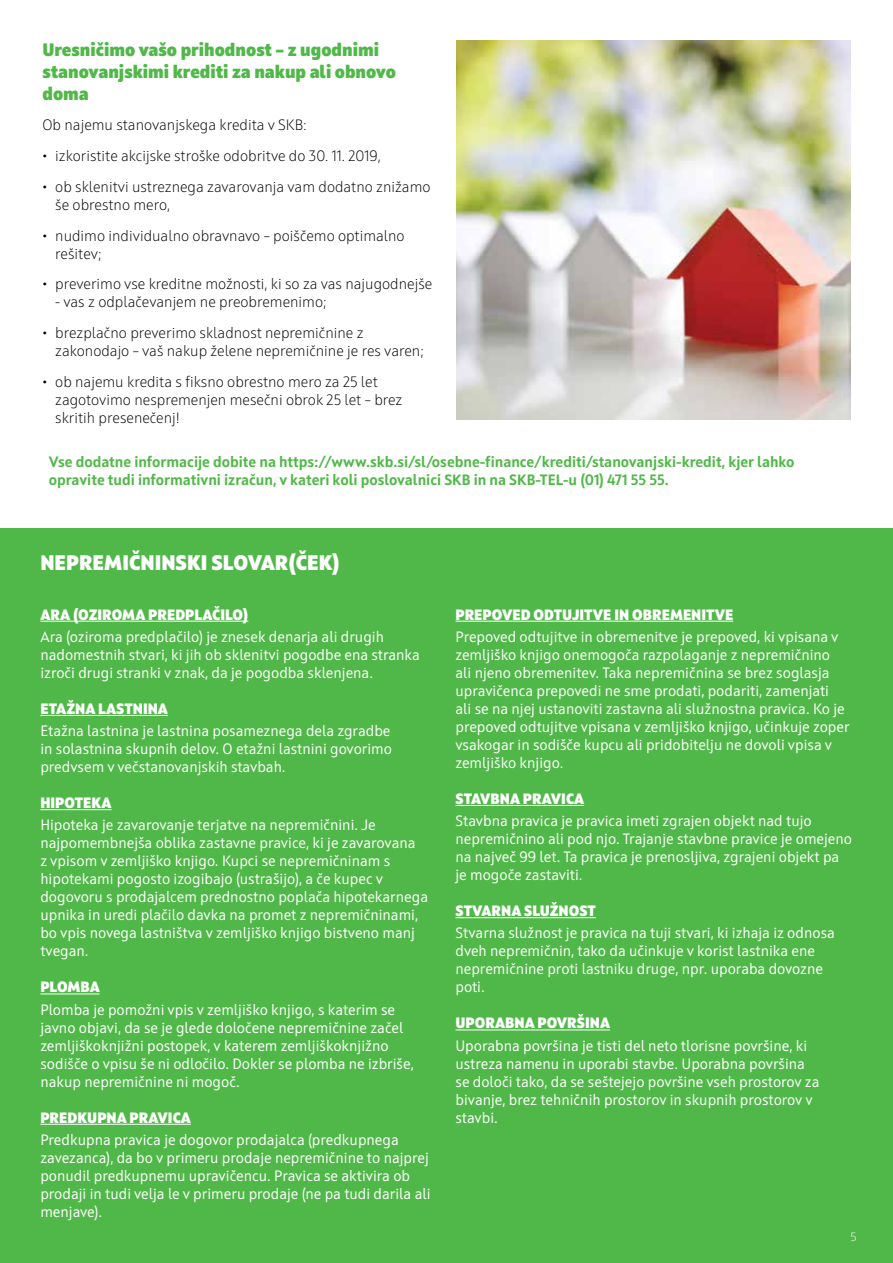
<style>
.page{position:relative;width:893px;height:1263px;background:#fff}
.page>*{position:absolute;margin:0;border:0;box-sizing:border-box;transform-origin:0 0}
.t1{font:800 21px "Squad";color:#fff}
.t2{font:800 18px/21.6px "Squad";color:#50b848}
.t3{font:15px/18px "Squad";color:#fff}
.t4{font:300 15px/18px "Squad";color:#000}
.t5{font:700 15px/18px "Squad";color:#50b848}
.t6{font:800 15px "Squad";color:#fff}
.t7{font:300 12px "Squad";color:#fff}
.s1{font-weight:400}
</style>
<div class="page">
<div style="left:0;top:528px;width:893px;height:735px;background:#50b848"></div>
<hr style="left:40px;top:621px;width:208px;height:1px;background:#fff">
<hr style="left:40px;top:715px;width:128px;height:1px;background:#fff">
<hr style="left:40px;top:809px;width:72px;height:1px;background:#fff">
<hr style="left:40px;top:993px;width:60px;height:1px;background:#fff">
<hr style="left:40px;top:1124px;width:151px;height:1px;background:#fff">
<hr style="left:455px;top:621px;width:278px;height:1px;background:#fff">
<hr style="left:455px;top:805px;width:129px;height:1px;background:#fff">
<hr style="left:455px;top:917px;width:141px;height:1px;background:#fff">
<hr style="left:455px;top:1029px;width:155px;height:1px;background:#fff">
<img style="left:456px;top:40px;width:394px;height:380px">
<p class="t2" style="left:43px;top:39px;width:355px">Uresničimo vašo prihodnost – z ugodnimi stanovanjskimi krediti za nakup ali obnovo doma</p>
<p class="t4" style="left:43px;top:116px;width:266px">Ob najemu stanovanjskega kredita v SKB:</p>
<p class="t4" style="left:43px;top:147px;width:340px"><span class="s1">•</span> izkoristite akcijske stroške odobritve do 30. 11. 2019,</p>
<p class="t4" style="left:55px;top:178px;width:377px;text-indent:-13px"><span class="s1">•</span> ob sklenitvi ustreznega zavarovanja vam dodatno znižamo še obrestno mero,</p>
<p class="t4" style="left:55px;top:226px;width:351px;text-indent:-13px"><span class="s1">•</span> nudimo individualno obravnavo – poiščemo optimalno rešitev;</p>
<p class="t4" style="left:43px;top:275px;width:391px"><span class="s1">•</span> preverimo vse kreditne možnosti, ki so za vas najugodnejše</p>
<p class="t4" style="left:55px;top:293px;width:273px">- vas z odplačevanjem ne preobremenimo;</p>
<p class="t4" style="left:55px;top:324px;width:370px;text-indent:-13px"><span class="s1">•</span> brezplačno preverimo skladnost nepremičnine z zakonodajo – vaš nakup želene nepremičnine je res varen;</p>
<p class="t4" style="left:55px;top:373px;width:349px;text-indent:-13px"><span class="s1">•</span> ob najemu kredita s fiksno obrestno mero za 25 let zagotovimo nespremenjen mesečni obrok 25 let – brez skritih presenečenj!</p>
<p class="t5" style="left:49px;top:452px;width:747px">Vse dodatne informacije dobite na https://www.skb.si/sl/osebne-finance/krediti/stanovanjski-kredit, kjer lahko opravite tudi informativni izračun, v kateri koli poslovalnici SKB in na SKB-TEL-u (01) 471 55 55.</p>
<h1 class="t1" style="left:40px;top:549px;width:301px">NEPREMIČNINSKI SLOVAR(ČEK)</h1>
<p class="t6" style="left:40px;top:604px;width:209px">ARA (OZIROMA PREDPLAČILO)</p>
<p class="t3" style="left:40px;top:628px;width:381px">Ara (oziroma predplačilo) je znesek denarja ali drugih nadomestnih stvari, ki jih ob sklenitvi pogodbe ena stranka izroči drugi stranki v znak, da je pogodba sklenjena.</p>
<p class="t6" style="left:40px;top:699px;width:129px">ETAŽNA LASTNINA</p>
<p class="t3" style="left:40px;top:722px;width:353px;text-align:justify">Etažna lastnina je lastnina posameznega dela zgradbe in solastnina skupnih delov. O etažni lastnini govorimo predvsem v večstanovanjskih stavbah.</p>
<p class="t6" style="left:40px;top:793px;width:73px">HIPOTEKA</p>
<p class="t3" style="left:40px;top:816px;width:389px">Hipoteka je zavarovanje terjatve na nepremičnini. Je najpomembnejša oblika zastavne pravice, ki je zavarovana<br>z vpisom v zemljiško knjigo. Kupci se nepremičninam s hipotekami pogosto izogibajo (ustrašijo), a če kupec v dogovoru s prodajalcem prednostno poplača hipotekarnega upnika in uredi plačilo davka na promet z nepremičninami, bo vpis novega lastništva v zemljiško knjigo bistveno manj tvegan.</p>
<p class="t6" style="left:40px;top:977px;width:61px">PLOMBA</p>
<p class="t3" style="left:40px;top:1000px;width:375px">Plomba je pomožni vpis v zemljiško knjigo, s katerim se javno objavi, da se je glede določene nepremičnine začel zemljiškoknjižni postopek, v katerem zemljiškoknjižno sodišče o vpisu še ni odločilo. Dokler se plomba ne izbriše, nakup nepremičnine ni mogoč.</p>
<p class="t6" style="left:40px;top:1107px;width:152px">PREDKUPNA PRAVICA</p>
<p class="t3" style="left:40px;top:1131px;width:392px">Predkupna pravica je dogovor prodajalca (predkupnega zavezanca), da bo v primeru prodaje nepremičnine to najprej ponudil predkupnemu upravičencu. Pravica se aktivira ob prodaji in tudi velja le v primeru prodaje (ne pa tudi darila ali menjave).</p>
<p class="t6" style="left:455px;top:604px;width:279px">PREPOVED ODTUJITVE IN OBREMENITVE</p>
<p class="t3" style="left:455px;top:628px;width:396px">Prepoved odtujitve in obremenitve je prepoved, ki vpisana v zemljiško knjigo onemogoča razpolaganje z nepremičnino ali njeno obremenitev. Taka nepremičnina se brez soglasja upravičenca prepovedi ne sme prodati, podariti, zamenjati<br>ali se na njej ustanoviti zastavna ali služnostna pravica. Ko je prepoved odtujitve vpisana v zemljiško knjigo, učinkuje zoper vsakogar in sodišče kupcu ali pridobitelju ne dovoli vpisa v zemljiško knjigo.</p>
<p class="t6" style="left:455px;top:789px;width:130px">STAVBNA PRAVICA</p>
<p class="t3" style="left:455px;top:812px;width:398px">Stavbna pravica je pravica imeti zgrajen objekt nad tujo nepremičnino ali pod njo. Trajanje stavbne pravice je omejeno na največ 99 let. Ta pravica je prenosljiva, zgrajeni objekt pa je mogoče zastaviti.</p>
<p class="t6" style="left:455px;top:901px;width:142px">STVARNA SLUŽNOST</p>
<p class="t3" style="left:455px;top:924px;width:381px">Stvarna služnost je pravica na tuji stvari, ki izhaja iz odnosa dveh nepremičnin, tako da učinkuje v korist lastnika ene nepremičnine proti lastniku druge, npr. uporaba dovozne poti.</p>
<p class="t6" style="left:455px;top:1013px;width:156px">UPORABNA POVRŠINA</p>
<p class="t3" style="left:455px;top:1036px;width:365px">Uporabna površina je tisti del neto tlorisne površine, ki ustreza namenu in uporabi stavbe. Uporabna površina se določi tako, da se seštejejo površine vseh prostorov za bivanje, brez tehničnih prostorov in skupnih prostorov v stavbi.</p>
<p class="t7" style="left:850px;top:1230px;width:7px">5</p>
</div>
